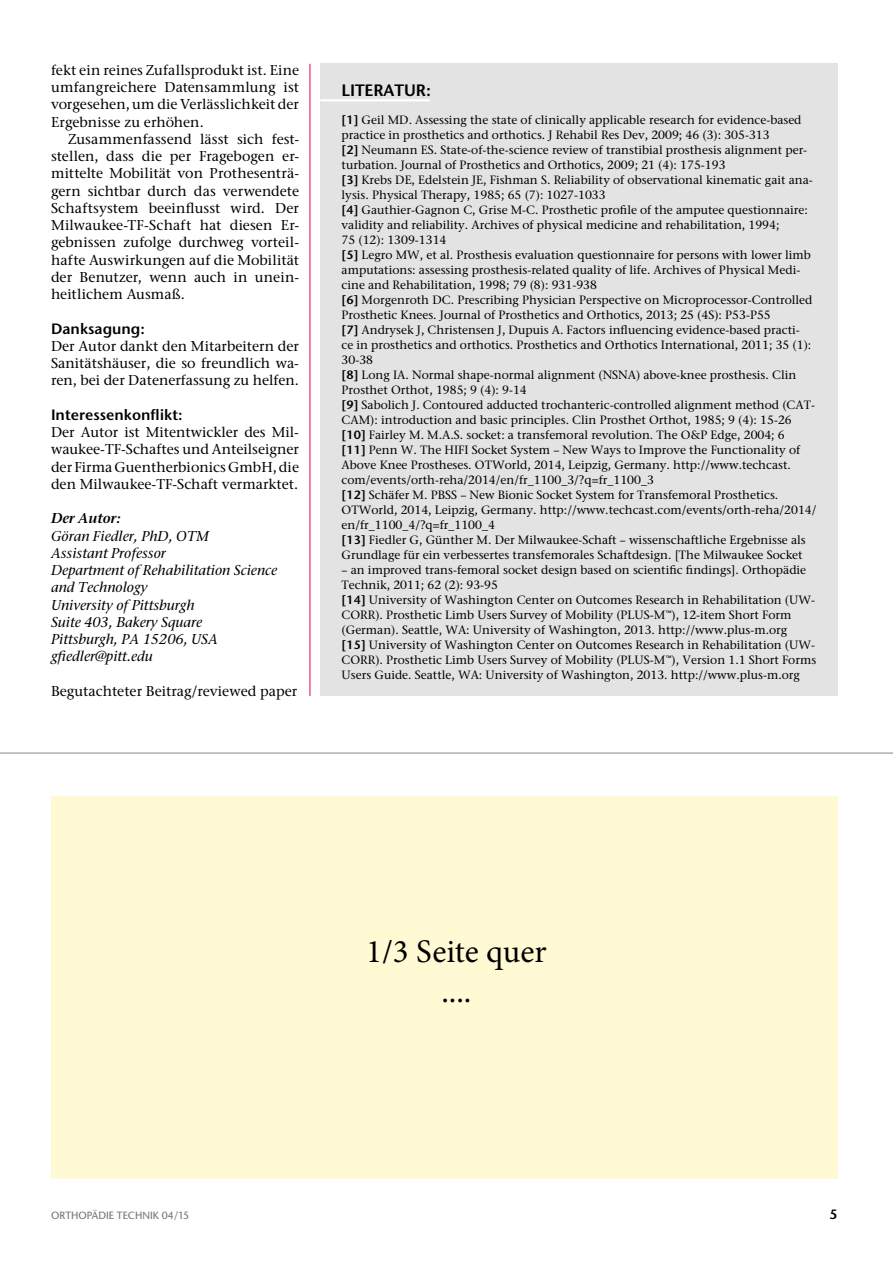
<style>
.page{position:relative;width:893px;height:1263px;background:#fff}
.page>*{position:absolute;margin:0;border:0;box-sizing:border-box;transform-origin:0 0}
.t1{font:33px/39.6px "Minion Pro";color:#000;text-align:center}
.t2{font:600 16.5px "Stone Sans ITC Std";color:#000}
.t3{font:600 15px "Stone Sans ITC Std";color:#000}
.t4{font:500 14.25px/17.2px "Stone Ser ITC Std";color:#000;text-align:justify}
.t5{font:italic 500 14.25px/17.2px "Stone Ser ITC Std";color:#000}
.t6{font:italic 600 14.25px "Stone Ser ITC Std";color:#000}
.t7{font:600 13.5px "Stone Sans ITC Std";color:#000}
.t8{font:500 12px/15px "Stone Ser ITC Std";color:#000}
.t9{font:500 10.5px "Stone Sans ITC Std";color:#6f6f6e}
.s1{font-family:"Stone Sans ITC Std";font-weight:600}
</style>
<div class="page">
<hr style="left:310px;top:64px;width:1px;height:632px;background:#e40039">
<div style="left:320px;top:64px;width:518px;height:632px;background:#e3e3e3"></div>
<hr style="left:320px;top:99px;width:110px;height:2px;background:#fff">
<div style="left:51px;top:796px;width:787px;height:383px;background:#fffad3"></div>
<hr style="left:0;top:753px;width:893px;height:1px;background:#878786">
<p class="t4" style="left:51px;top:61px;width:250px">fekt ein reines Zufallsprodukt ist. Eine umfangreichere Datensammlung ist vorgesehen, um die Verlässlichkeit der Ergebnisse zu erhöhen.</p>
<p class="t4" style="left:51px;top:130px;width:250px;text-indent:17px">Zusammenfassend lässt sich fest&shy;stellen, dass die per Fragebogen er&shy;mittelte Mobilität von Prothesenträ&shy;gern sichtbar durch das verwendete Schaftsystem beeinflusst wird. Der Milwaukee-TF-Schaft hat diesen Er&shy;gebnissen zufolge durchweg vorteil&shy;hafte Auswirkungen auf die Mobilität der Benutzer, wenn auch in unein&shy;heitlichem Ausmaß.</p>
<p class="t3" style="left:51px;top:319px;width:95px">Danksagung:</p>
<p class="t4" style="left:51px;top:337px;width:250px">Der Autor dankt den Mitarbeitern der Sanitätshäuser, die so freundlich wa&shy;ren, bei der Datenerfassung zu helfen.</p>
<p class="t3" style="left:51px;top:405px;width:133px">Interessenkonflikt:</p>
<p class="t4" style="left:51px;top:423px;width:250px">Der Autor ist Mitentwickler des Mil&shy;waukee-TF-Schaftes und Anteilseigner der Firma Guentherbionics GmbH, die den Milwaukee-TF-Schaft vermarktet.</p>
<p class="t6" style="left:51px;top:510px;width:71px">Der Autor:</p>
<p class="t5" style="left:51px;top:527px;width:228px">Göran Fiedler, PhD, OTM<br>Assistant Professor<br>Department of Rehabilitation Science and Technology<br>University of Pittsburgh<br>Suite 403, Bakery Square<br>Pittsburgh, PA 15206, USA gfiedler@pitt.edu</p>
<p class="t4" style="left:51px;top:682px;width:248px">Begutachteter Beitrag/reviewed paper</p>
<h2 class="t2" style="left:342px;top:80px;width:91px">LITERATUR:</h2>
<p class="t8" style="left:342px;top:113px;width:476px"><span class="s1">[1]</span> Geil MD. Assessing the state of clinically applicable research for evidence-based practice in prosthetics and orthotics. J Rehabil Res Dev, 2009; 46 (3): 305-313<br><span class="s1">[2]</span> Neumann ES. State-of-the-science review of transtibial prosthesis alignment per&shy;turbation. Journal of Prosthetics and Orthotics, 2009; 21 (4): 175-193<br><span class="s1">[3]</span> Krebs DE, Edelstein JE, Fishman S. Reliability of observational kinematic gait ana&shy;lysis. Physical Therapy, 1985; 65 (7): 1027-1033<br><span class="s1">[4]</span> Gauthier-Gagnon C, Grise M-C. Prosthetic profile of the amputee questionnaire: validity and reliability. Archives of physical medicine and rehabilitation, 1994;<br>75 (12): 1309-1314<br><span class="s1">[5]</span> Legro MW, et al. Prosthesis evaluation questionnaire for persons with lower limb amputations: assessing prosthesis-related quality of life. Archives of Physical Medi&shy;cine and Rehabilitation, 1998; 79 (8): 931-938<br><span class="s1">[6]</span> Morgenroth DC. Prescribing Physician Perspective on Microprocessor-Controlled Prosthetic Knees. Journal of Prosthetics and Orthotics, 2013; 25 (4S): P53-P55<br><span class="s1">[7]</span> Andrysek J, Christensen J, Dupuis A. Factors influencing evidence-based practi-<br>ce in prosthetics and orthotics. Prosthetics and Orthotics International, 2011; 35 (1):<br>30-38<br><span class="s1">[8]</span> Long IA. Normal shape-normal alignment (NSNA) above-knee prosthesis. Clin Prosthet Orthot, 1985; 9 (4): 9-14<br><span class="s1">[9]</span> Sabolich J. Contoured adducted trochanteric-controlled alignment method (CAT-CAM): introduction and basic principles. Clin Prosthet Orthot, 1985; 9 (4): 15-26 <span class="s1">[10]</span> Fairley M. M.A.S. socket: a transfemoral revolution. The O&amp;P Edge, 2004; 6<br><span class="s1">[11]</span> Penn W. The HIFI Socket System – New Ways to Improve the Functionality of Above Knee Prostheses. OTWorld, 2014, Leipzig, Germany. http://www.techcast. com/events/orth-reha/2014/en/fr_1100_3/?q=fr_1100_3<br><span class="s1">[12]</span> Schäfer M. PBSS – New Bionic Socket System for Transfemoral Prosthetics.<br>OTWorld, 2014, Leipzig, Germany. http://www.techcast.com/events/orth-reha/2014/ en/fr_1100_4/?q=fr_1100_4<br><span class="s1">[13]</span> Fiedler G, Günther M. Der Milwaukee-Schaft – wissenschaftliche Ergebnisse als Grundlage für ein verbessertes transfemorales Schaftdesign. [The Milwaukee Socket</p>
<p class="t8" style="left:342px;top:563px;width:476px">– an improved trans-femoral socket design based on scientific findings]. Orthopädie Technik, 2011; 62 (2): 93-95<br><span class="s1">[14]</span> University of Washington Center on Outcomes Research in Rehabilitation (UW-CORR). Prosthetic Limb Users Survey of Mobility (PLUS-M™), 12-item Short Form (German). Seattle, WA: University of Washington, 2013. http://www.plus-m.org<br><span class="s1">[15]</span> University of Washington Center on Outcomes Research in Rehabilitation (UW-CORR). Prosthetic Limb Users Survey of Mobility (PLUS-M™), Version 1.1 Short Forms Users Guide. Seattle, WA: University of Washington, 2013. http://www.plus-m.org</p>
<h1 class="t1" style="left:366px;top:932px;width:182px">1/3 Seite quer ....</h1>
<p class="t9" style="left:51px;top:1209px;width:140px">ORTHOPÄDIE TECHNIK 04/15</p>
<p class="t7" style="left:829px;top:1206px;width:10px">5</p>
</div>
